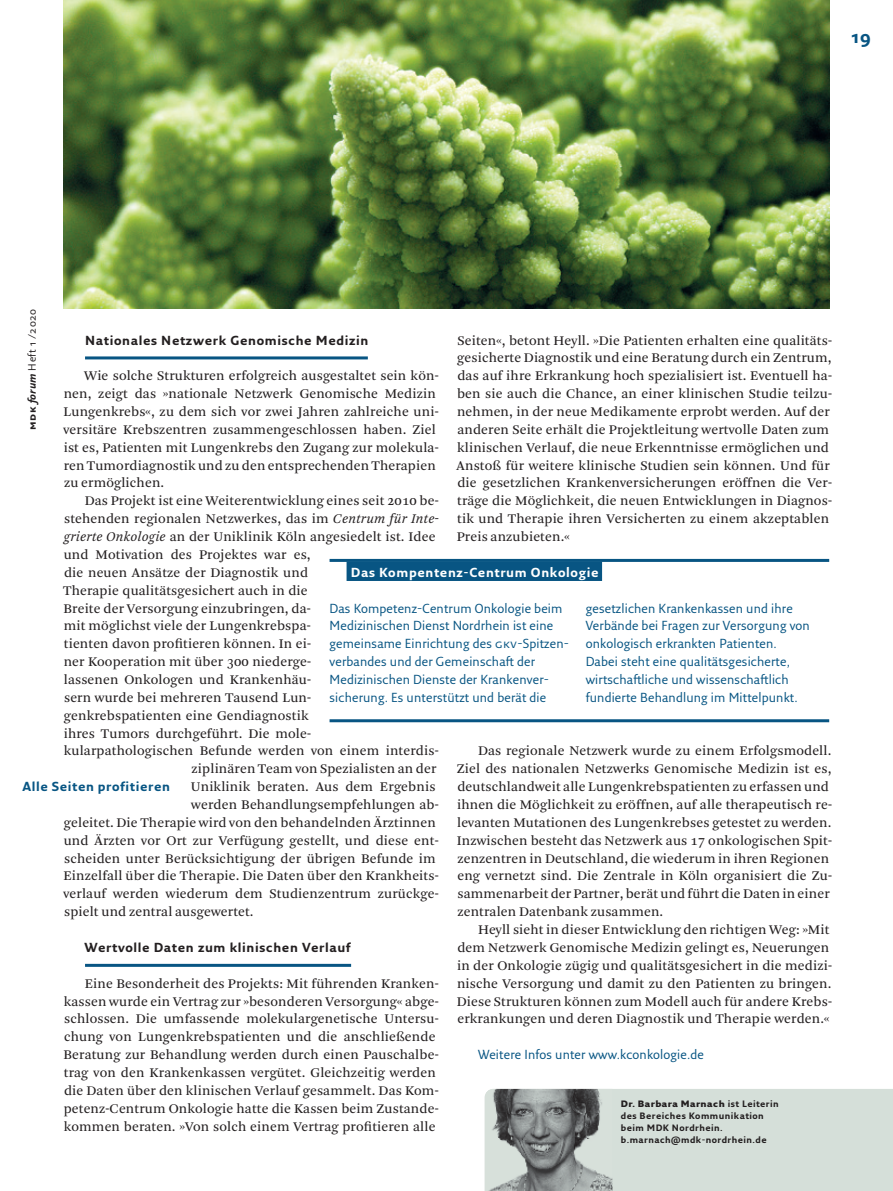
<style>
.page{position:relative;width:893px;height:1191px;background:#fff}
.page>*{position:absolute;margin:0;border:0;box-sizing:border-box;transform-origin:0 0}
._3_3_Pagina{font:700 18px "Fresco Sans Plus Pro";color:#085583}
.t1{font:13.8px/17.9px "Arnhem Blond";letter-spacing:.01em;color:#231f20}
._1_3_Kurznachrichten{font:12.75px/17.9px "Fresco Sans Plus Pro";letter-spacing:.01em;color:#085583}
._0_3_Zwischenübersch{font:700 12.75px "Fresco Sans Pro";letter-spacing:.05em;color:#231f20}
._0_7_Kurznachrichten{font:700 12.75px "Fresco Sans Plus Pro";letter-spacing:.05em;color:#fff}
._0_4_Streamer{font:700 12.75px "Fresco Sans Pro";letter-spacing:.05em;color:#085583}
.t2{font:10.5px "Fresco Sans Plus Pro";letter-spacing:.05em;color:#231f20}
._3_1_Autorenkasten{font:700 9px/11.9px "Fresco Sans Pro";letter-spacing:.05em;color:#231f20}
.s1{font-weight:700}
.s2{font-weight:700;font-style:italic}
.s3{font-style:italic}
.s4{font-weight:900}
</style>
<div class="page">
<hr style="left:85px;top:356px;width:283px;height:3px;background:#085583">
<hr style="left:85px;top:963px;width:266px;height:3px;background:#085583">
<div style="left:612px;top:1089px;width:281px;height:102px;background:#d5dfd9"></div>
<img style="left:485px;top:1089px;width:127px;height:102px">
<hr style="left:330px;top:559px;width:499px;height:3px;background:#085583">
<hr style="left:330px;top:719px;width:499px;height:3px;background:#085583">
<img style="left:63px;top:0;width:766px;height:309px">
<div style="left:347px;top:561px;width:255px;height:20px;background:#085583"></div>
<p class="_3_3_Pagina" style="left:851px;top:25px;width:21px">19</p>
<p class="t2" style="left:25px;top:430px;width:123px;rotate:-90deg"><span class="s1">mdk</span> <span class="s2">forum</span> Heft 1 /2020</p>
<p class="t1" style="left:457px;top:331px;width:377px">Seiten«, betont Heyll. »Die Patienten erhalten eine qualitäts&shy;gesicherte Diagnostik und eine Beratung durch ein Zentrum, das auf ihre Erkrankung hoch spezialisiert ist. Eventuell ha&shy;ben sie auch die Chance, an einer klinischen Studie teilzu&shy;nehmen, in der neue Medikamente erprobt werden. Auf der anderen Seite erhält die Projektleitung wertvolle Daten zum klinischen Verlauf, die neue Erkenntnisse ermöglichen und Anstoß für weitere klinische Studien sein können. Und für die gesetzlichen Krankenversicherungen eröffnen die Ver&shy;träge die Möglichkeit, die neuen Entwicklungen in Diagnos&shy;tik und Therapie ihren Versicherten zu einem akzeptablen Preis anzubieten.«</p>
<p class="_0_3_Zwischenübersch" style="left:85px;top:332px;width:285px">Nationales Netzwerk Genomische Medizin</p>
<p class="t1" style="left:63px;top:367px;width:377px;text-indent:21px">Wie solche Strukturen erfolgreich ausgestaltet sein kön&shy;nen, zeigt das »nationale Netzwerk Genomische Medizin Lungenkrebs«, zu dem sich vor zwei Jahren zahlreiche uni&shy;versitäre Krebszentren zusammengeschlossen haben. Ziel ist es, Patienten mit Lungenkrebs den Zugang zur molekula&shy;ren Tumordiagnostik und zu den entsprechenden Therapien zu ermöglichen.</p>
<p class="t1" style="left:85px;top:492px;width:355px">Das Projekt ist eine Weiterentwicklung eines seit 2010 be-</p>
<p class="t1" style="left:64px;top:510px;width:376px">stehenden regionalen Netzwerkes, das im <span class="s3">Centrum für Inte-</span></p>
<p class="t1" style="left:64px;top:528px;width:373px"><span class="s3">grierte Onkologie</span> an der Uniklinik Köln angesiedelt ist. Idee</p>
<p class="t1" style="left:64px;top:546px;width:248px">und Motivation des Projektes war es,</p>
<p class="t1" style="left:64px;top:563px;width:246px">die neuen Ansätze der Diagnostik und</p>
<p class="t1" style="left:63px;top:581px;width:246px">Therapie qualitätsgesichert auch in die</p>
<p class="t1" style="left:63px;top:599px;width:249px">Breite der Versorgung einzubringen, da-</p>
<p class="t1" style="left:64px;top:617px;width:248px">mit möglichst viele der Lungenkrebspa-</p>
<p class="t1" style="left:64px;top:635px;width:249px">tienten davon profitieren können. In ei-</p>
<p class="t1" style="left:64px;top:653px;width:249px">ner Kooperation mit über 300 niederge-</p>
<p class="t1" style="left:64px;top:671px;width:249px">lassenen Onkologen und Krankenhäu-</p>
<p class="t1" style="left:64px;top:689px;width:248px">sern wurde bei mehreren Tausend Lun-</p>
<p class="t1" style="left:64px;top:706px;width:246px">genkrebspatienten eine Gendiagnostik</p>
<p class="t1" style="left:64px;top:724px;width:249px">ihres Tumors durchgeführt. Die mole-</p>
<p class="t1" style="left:64px;top:742px;width:375px">kularpathologischen Befunde werden von einem interdis-</p>
<p class="t1" style="left:192px;top:760px;width:246px">ziplinären Team von Spezialisten an der</p>
<p class="t1" style="left:191px;top:778px;width:246px">Uniklinik beraten. Aus dem Ergebnis</p>
<p class="t1" style="left:191px;top:796px;width:249px">werden Behandlungsempfehlungen ab-</p>
<p class="t1" style="left:64px;top:814px;width:373px">geleitet. Die Therapie wird von den behandelnden Ärztinnen</p>
<p class="t1" style="left:64px;top:831px;width:376px">und Ärzten vor Ort zur Verfügung gestellt, und diese ent-</p>
<p class="t1" style="left:64px;top:849px;width:373px">scheiden unter Berücksichtigung der übrigen Befunde im</p>
<p class="t1" style="left:63px;top:867px;width:377px">Einzelfall über die Therapie. Die Daten über den Krankheits-</p>
<p class="t1" style="left:64px;top:885px;width:377px">verlauf werden wiederum dem Studienzentrum zurückge-</p>
<p class="t1" style="left:64px;top:903px;width:191px">spielt und zentral ausgewertet.</p>
<p class="_0_3_Zwischenübersch" style="left:85px;top:939px;width:267px">Wertvolle Daten zum klinischen Verlauf</p>
<p class="t1" style="left:63px;top:974px;width:377px;text-indent:21px">Eine Besonderheit des Projekts: Mit führenden Kranken&shy;kassen wurde ein Vertrag zur »besonderen Versorgung« abge&shy;schlossen. Die umfassende molekulargenetische Untersu&shy;chung von Lungenkrebspatienten und die anschließende Beratung zur Behandlung werden durch einen Pauschalbe&shy;trag von den Krankenkassen vergütet. Gleichzeitig werden die Daten über den klinischen Verlauf gesammelt. Das Kom&shy;petenz-Centrum Onkologie hatte die Kassen beim Zustande&shy;kommen beraten. »Von solch einem Vertrag profitieren alle</p>
<p class="_0_7_Kurznachrichten" style="left:351px;top:564px;width:249px">Das Kompentenz-Centrum Onkologie</p>
<p class="_1_3_Kurznachrichten" style="left:330px;top:599px;width:241px">Das Kompetenz-Centrum Onkologie beim Medizinischen Dienst Nordrhein ist eine gemeinsame Einrichtung des GKV-Spitzen&shy;verbandes und der Gemeinschaft der Medizinischen Dienste der Krankenver&shy;sicherung. Es unterstützt und berät die</p>
<p class="_1_3_Kurznachrichten" style="left:586px;top:599px;width:226px">gesetzlichen Krankenkassen und ihre Verbände bei Fragen zur Versorgung von onkologisch erkrankten Patienten.<br>Dabei steht eine qualitätsgesicherte, wirtschaftliche und wissenschaftlich fundierte Behandlung im Mittelpunkt.</p>
<p class="t1" style="left:457px;top:742px;width:377px;text-indent:21px">Das regionale Netzwerk wurde zu einem Erfolgsmodell.<br>Ziel des nationalen Netzwerks Genomische Medizin ist es, deutschlandweit alle Lungenkrebspatienten zu erfassen und ihnen die Möglichkeit zu eröffnen, auf alle therapeutisch re&shy;levanten Mutationen des Lungenkrebses getestet zu werden.<br>Inzwischen besteht das Netzwerk aus 17 onkologischen Spit&shy;zenzentren in Deutschland, die wiederum in ihren Regionen eng vernetzt sind. Die Zentrale in Köln organisiert die Zu&shy;sammenarbeit der Partner, berät und führt die Daten in einer zentralen Datenbank zusammen.</p>
<p class="t1" style="left:457px;top:921px;width:377px;text-indent:21px">Heyll sieht in dieser Entwicklung den richtigen Weg: »Mit dem Netzwerk Genomische Medizin gelingt es, Neuerungen in der Onkologie zügig und qualitätsgesichert in die medizi&shy;nische Versorgung und damit zu den Patienten zu bringen.<br>Diese Strukturen können zum Modell auch für andere Krebs&shy;erkrankungen und deren Diagnostik und Therapie werden.«</p>
<p class="_1_3_Kurznachrichten" style="left:478px;top:1045px;width:227px">Weitere Infos unter www.kconkologie.de</p>
<p class="_0_4_Streamer" style="left:22px;top:778px;width:149px">Alle Seiten profitieren</p>
<p class="_3_1_Autorenkasten" style="left:621px;top:1097px;width:159px"><span class="s4">Dr. Barbara Marnach</span> ist Leiterin des Bereiches Kommunikation</p>
<p class="_3_1_Autorenkasten" style="left:621px;top:1121px;width:103px">beim MDK Nordrhein.</p>
<p class="_3_1_Autorenkasten" style="left:621px;top:1133px;width:147px">b.marnach@mdk-nordrhein.de</p>
</div>
